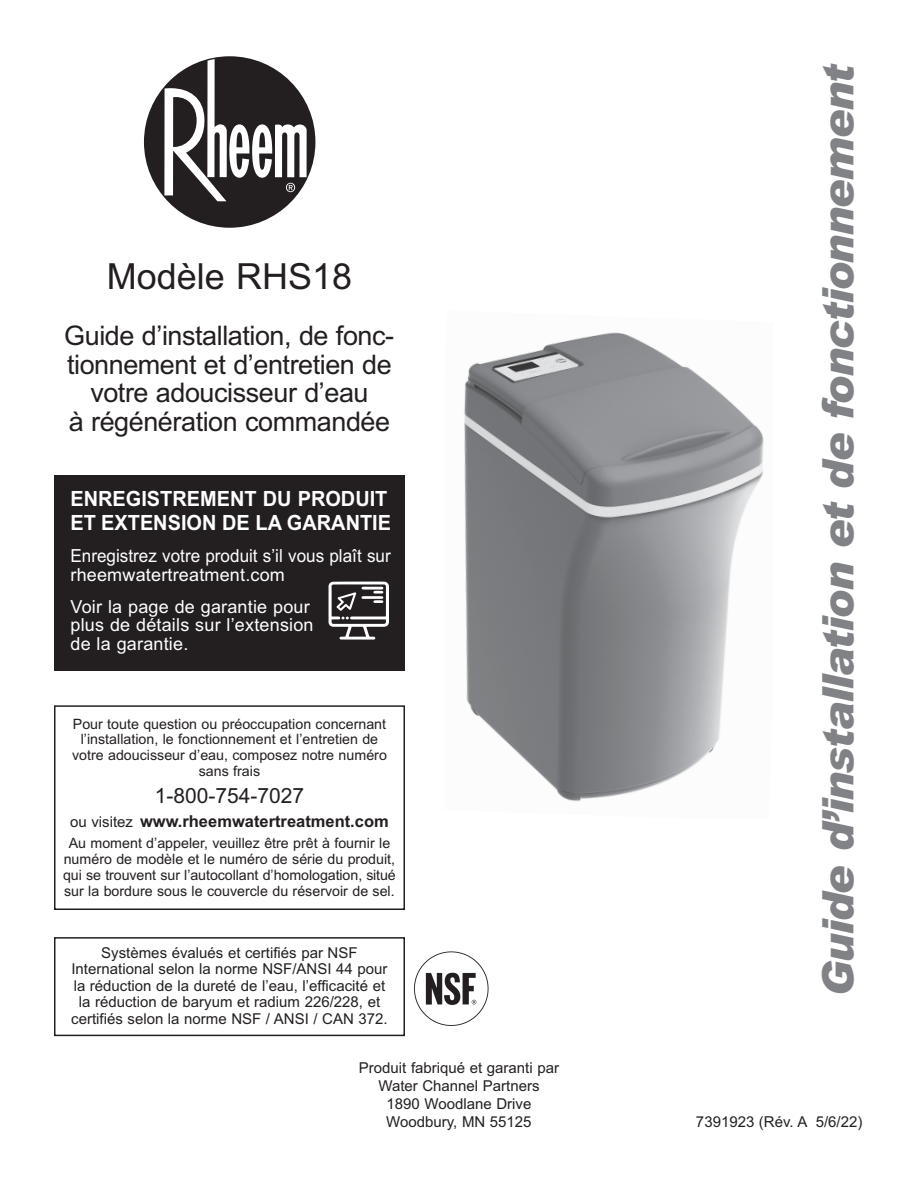
<style>
.page{position:relative;width:918px;height:1188px;background:#fff}
.page>*{position:absolute;margin:0;border:0;box-sizing:border-box;transform-origin:0 0}
.t1{font:italic 900 43.5px "Arial";letter-spacing:-.035em;color:#808285}
.t2{font:36px "Arial";color:#231f20}
.t3{font:27px/28.5px "Arial";letter-spacing:-.015em;color:#231f20;text-align:center}
.t4{font:700 21px/24px "Arial";color:#fff;scale:.95 1}
.t5{font:21px "Arial";color:#231f20}
.t6{font:18px/18.8px "Arial";letter-spacing:.01em;color:#fff}
.t7{font:18px/18.8px "Arial";letter-spacing:.01em;color:#fff;scale:.95 1}
.t8{font:700 16.5px "Arial";color:#231f20}
.t9{font:15px/16.5px "Arial";color:#231f20;text-align:center}
.t10{font:14.25px/15.8px "Arial";color:#231f20;text-align:center}
.s1{font-weight:400;font-size:15px}
</style>
<div class="page">
<div style="left:54px;top:937px;width:351px;height:99px;border:2px solid #231f20"></div>
<div style="left:54px;top:475px;width:351px;height:195px;background:#231f20"></div>
<svg style="left:329px;top:582px;width:60px;height:58px"></svg>
<div style="left:144px;top:56px;width:171px;height:172px;background:#231f20;border-radius:50%"></div>
<svg style="left:164px;top:59px;width:143px;height:142px"></svg>
<img style="left:414px;top:952px;width:74px;height:74px">
<div style="left:54px;top:705px;width:351px;height:205px;border:2px solid #231f20"></div>
<img style="left:464px;top:332px;width:300px;height:470px">
<h2 class="t2" style="left:107px;top:255px;width:247px">Modèle RHS18</h2>
<h3 class="t3" style="left:64px;top:322px;width:331px">Guide d’installation, de fonc&shy;tionnement et d’entretien de votre adoucisseur d’eau<br>à régénération commandée</h3>
<h3 class="t4" style="left:71px;top:487px;width:339px">ENREGISTREMENT DU PRODUIT<br>ET EXTENSION DE LA GARANTIE</h3>
<p class="t7" style="left:70px;top:547px;width:339px">Enregistrez votre produit s’il vous plaît sur rheemwatertreatment.com</p>
<p class="t6" style="left:70px;top:597px;width:245px">Voir la page de garantie pour plus de détails sur l’extension de la garantie.</p>
<p class="t10" style="left:72px;top:716px;width:316px">Pour toute question ou préoccupation concernant l’installation, le fonctionnement et l’entretien de votre adoucisseur d’eau, composez notre numéro sans frais</p>
<h3 class="t5" style="left:155px;top:784px;width:151px">1-800-754-7027</h3>
<p class="t8" style="left:70px;top:812px;width:320px"><span class="s1">ou visitez</span> www.rheemwatertreatment.com</p>
<p class="t10" style="left:63px;top:836px;width:334px">Au moment d’appeler, veuillez être prêt à fournir le numéro de modèle et le numéro de série du produit, qui se trouvent sur l’autocollant d’homologation, situé sur la bordure sous le couvercle du réservoir de sel.</p>
<p class="t9" style="left:71px;top:944px;width:318px">Systèmes évalués et certifiés par NSF International selon la norme NSF/ANSI 44 pour la réduction de la dureté de l’eau, l’efficacité et la réduction de baryum et radium 226/228, et certifiés selon la norme NSF / ANSI / CAN 372.</p>
<p class="t9" style="left:359px;top:1059px;width:202px;line-height:18px">Produit fabriqué et garanti par<br>Water Channel Partners<br>1890 Woodlane Drive<br>Woodbury, MN 55125</p>
<h1 class="t1" style="left:813px;top:997px;width:936px;rotate:-90deg">Guide d’installation et de fonctionnement</h1>
<p class="t9" style="left:696px;top:1113px;width:168px">7391923 (Rév. A 5/6/22)</p>
</div>
